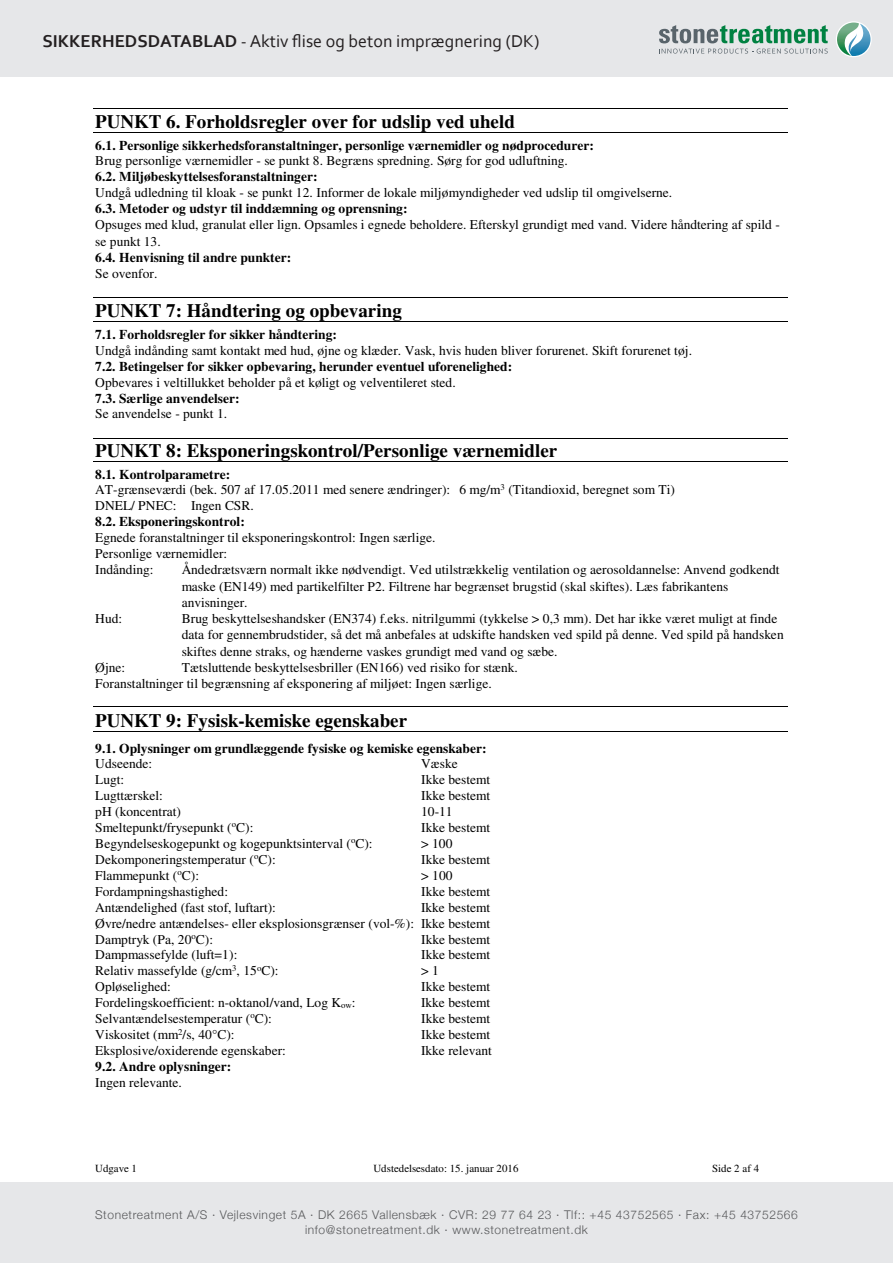
<style>
.page{position:relative;width:893px;height:1263px;background:#fff}
.page>*{position:absolute;margin:0;border:0;box-sizing:border-box;transform-origin:0 0}
.t1{font:700 19.05px "Times";color:#000}
.t2{font:18px "Corbel";color:#231f20}
.t3{font:13.5px/15.9px "Times";color:#000}
.t4{font:700 13.5px/15.6px "Times";color:#000}
.t5{font:300 12px "Helvetica Neue";letter-spacing:.05em;color:#57585a}
.t6{font:10.95px "Times";letter-spacing:.005em;color:#000}
.s1{font-weight:700}
.s2{font-weight:400}
</style>
<div class="page">
<hr style="left:93px;top:108px;width:695px;height:1px;background:#000">
<hr style="left:93px;top:132px;width:695px;height:1px;background:#000">
<hr style="left:93px;top:297px;width:695px;height:1px;background:#000">
<hr style="left:93px;top:321px;width:695px;height:1px;background:#000">
<hr style="left:93px;top:437px;width:695px;height:1px;background:#000">
<hr style="left:93px;top:461px;width:695px;height:1px;background:#000">
<hr style="left:93px;top:706px;width:695px;height:1px;background:#000">
<hr style="left:93px;top:731px;width:695px;height:1px;background:#000">
<div style="left:0;top:0;width:893px;height:77px;background:#e6e7e9"></div>
<div style="left:0;top:1182px;width:893px;height:81px;background:#e6e7e9"></div>
<svg style="left:836px;top:21px;width:36px;height:36px"></svg>
<svg style="left:659px;top:25px;width:169px;height:18px"></svg>
<svg style="left:659px;top:49px;width:169px;height:5px"></svg>
<svg style="left:837px;top:23px;width:33px;height:33px"></svg>
<p class="t2" style="left:43px;top:30px;width:498px"><span class="s1">SIKKERHEDSDATABLAD</span> - Aktiv flise og beton imprægnering (DK)</p>
<p class="t1" style="left:95px;top:113px;width:421px">PUNKT 6. Forholdsregler over for udslip ved uheld</p>
<p class="t3" style="left:95px;top:137px;width:686px"><span class="s1">6.1. Personlige sikkerhedsforanstaltninger, personlige værnemidler og nødprocedurer:<br></span>Brug personlige værnemidler - se punkt 8. Begræns spredning. Sørg for god udluftning.<br><span class="s1">6.2. Miljøbeskyttelsesforanstaltninger:<br></span>Undgå udledning til kloak - se punkt 12. Informer de lokale miljømyndigheder ved udslip til omgivelserne.<br><span class="s1">6.3. Metoder og udstyr til inddæmning og oprensning:<br></span>Opsuges med klud, granulat eller lign. Opsamles i egnede beholdere. Efterskyl grundigt med vand. Videre håndtering af spild - se punkt 13.<br><span class="s1">6.4. Henvisning til andre punkter:<br></span>Se ovenfor.</p>
<p class="t1" style="left:95px;top:302px;width:308px">PUNKT 7: Håndtering og opbevaring</p>
<p class="t3" style="left:95px;top:326px;width:598px"><span class="s1">7.1. Forholdsregler for sikker håndtering:<br></span>Undgå indånding samt kontakt med hud, øjne og klæder. Vask, hvis huden bliver forurenet. Skift forurenet tøj.<br><span class="s1">7.2. Betingelser for sikker opbevaring, herunder eventuel uforenelighed:<br></span>Opbevares i veltillukket beholder på et køligt og velventileret sted.<br><span class="s1">7.3. Særlige anvendelser:<br></span>Se anvendelse - punkt 1.</p>
<p class="t1" style="left:95px;top:442px;width:463px">PUNKT 8: Eksponeringskontrol/Personlige værnemidler</p>
<p class="t3" style="left:95px;top:466px;width:581px"><span class="s1">8.1. Kontrolparametre:<br></span>AT-grænseværdi (bek. 507 af 17.05.2011 med senere ændringer): 6 mg/m<sup>3</sup> (Titandioxid, beregnet som Ti)<br>DNEL/ PNEC: Ingen CSR.<br><span class="s1">8.2. Eksponeringskontrol:<br></span>Egnede foranstaltninger til eksponeringskontrol: Ingen særlige.<br>Personlige værnemidler:<br>Indånding:</p>
<p class="t3" style="left:182px;top:562px;width:599px">Åndedrætsværn normalt ikke nødvendigt. Ved utilstrækkelig ventilation og aerosoldannelse: Anvend godkendt maske (EN149) med partikelfilter P2. Filtrene har begrænset brugstid (skal skiftes). Læs fabrikantens anvisninger.</p>
<p class="t3" style="left:95px;top:610px;width:28px">Hud:</p>
<p class="t3" style="left:182px;top:610px;width:603px">Brug beskyttelseshandsker (EN374) f.eks. nitrilgummi (tykkelse &gt; 0,3 mm). Det har ikke været muligt at finde data for gennembrudstider, så det må anbefales at udskifte handsken ved spild på denne. Ved spild på handsken skiftes denne straks, og hænderne vaskes grundigt med vand og sæbe.</p>
<p class="t3" style="left:95px;top:659px;width:32px">Øjne:</p>
<p class="t3" style="left:95px;top:659px;width:424px;text-indent:86px">Tætsluttende beskyttelsesbriller (EN166) ved risiko for stænk.<br>Foranstaltninger til begrænsning af eksponering af miljøet: Ingen særlige.</p>
<p class="t1" style="left:95px;top:712px;width:313px">PUNKT 9: Fysisk-kemiske egenskaber</p>
<p class="t4" style="left:95px;top:741px;width:393px">9.1. Oplysninger om grundlæggende fysiske og kemiske egenskaber:<br><span class="s2">Udseende:</span></p>
<p class="t3" style="left:421px;top:756px;width:38px">Væske</p>
<p class="t3" style="left:95px;top:772px;width:30px">Lugt:</p>
<p class="t3" style="left:421px;top:772px;width:71px">Ikke bestemt</p>
<p class="t3" style="left:95px;top:787px;width:69px">Lugttærskel:</p>
<p class="t3" style="left:421px;top:787px;width:71px">Ikke bestemt</p>
<p class="t3" style="left:95px;top:803px;width:87px">pH (koncentrat)</p>
<p class="t3" style="left:421px;top:803px;width:33px">10-11</p>
<p class="t3" style="left:95px;top:819px;width:160px">Smeltepunkt/frysepunkt (<sup>o</sup>C):</p>
<p class="t3" style="left:421px;top:819px;width:71px">Ikke bestemt</p>
<p class="t3" style="left:95px;top:835px;width:279px">Begyndelseskogepunkt og kogepunktsinterval (<sup>o</sup>C):</p>
<p class="t3" style="left:421px;top:835px;width:33px">&gt; 100</p>
<p class="t3" style="left:95px;top:851px;width:182px">Dekomponeringstemperatur (<sup>o</sup>C):</p>
<p class="t3" style="left:421px;top:851px;width:71px">Ikke bestemt</p>
<p class="t3" style="left:95px;top:867px;width:105px">Flammepunkt (<sup>o</sup>C):</p>
<p class="t3" style="left:421px;top:867px;width:33px">&gt; 100</p>
<p class="t3" style="left:95px;top:883px;width:134px">Fordampningshastighed:</p>
<p class="t3" style="left:421px;top:883px;width:71px">Ikke bestemt</p>
<p class="t3" style="left:95px;top:899px;width:182px">Antændelighed (fast stof, luftart):</p>
<p class="t3" style="left:95px;top:899px;width:396px;text-align:justify;text-indent:326px">Ikke bestemt Øvre/nedre antændelses- eller eksplosionsgrænser (vol-%): Ikke bestemt Damptryk (Pa, 20<sup>o</sup>C):</p>
<p class="t3" style="left:421px;top:931px;width:71px">Ikke bestemt</p>
<p class="t3" style="left:95px;top:947px;width:144px">Dampmassefylde (luft=1):</p>
<p class="t3" style="left:421px;top:947px;width:71px">Ikke bestemt</p>
<p class="t3" style="left:95px;top:963px;width:185px">Relativ massefylde (g/cm<sup>3</sup>, 15<sup>o</sup>C):</p>
<p class="t3" style="left:421px;top:963px;width:19px">&gt; 1</p>
<p class="t3" style="left:95px;top:978px;width:77px">Opløselighed:</p>
<p class="t3" style="left:421px;top:978px;width:71px">Ikke bestemt</p>
<p class="t3" style="left:95px;top:994px;width:262px">Fordelingskoefficient: n-oktanol/vand, Log K<sub>ow</sub>:</p>
<p class="t3" style="left:421px;top:994px;width:71px">Ikke bestemt</p>
<p class="t3" style="left:95px;top:1010px;width:178px">Selvantændelsestemperatur (<sup>o</sup>C):</p>
<p class="t3" style="left:421px;top:1010px;width:71px">Ikke bestemt</p>
<p class="t3" style="left:95px;top:1027px;width:141px">Viskositet (mm<sup>2</sup>/s, 40°C):</p>
<p class="t3" style="left:421px;top:1027px;width:71px">Ikke bestemt</p>
<p class="t3" style="left:95px;top:1042px;width:192px">Eksplosive/oxiderende egenskaber:</p>
<p class="t3" style="left:421px;top:1042px;width:72px">Ikke relevant</p>
<p class="t4" style="left:95px;top:1060px;width:138px">9.2. Andre oplysninger:<br><span class="s2">Ingen relevante.</span></p>
<p class="t6" style="left:95px;top:1162px;width:43px">Udgave 1</p>
<p class="t6" style="left:373px;top:1162px;width:146px">Udstedelsesdato: 15. januar 2016</p>
<p class="t6" style="left:712px;top:1162px;width:49px">Side 2 af 4</p>
<p class="t5" style="left:95px;top:1205px;width:704px">Stonetreatment A/S · Vejlesvinget 5A · DK 2665 Vallensbæk · CVR: 29 77 64 23 · Tlf:: +45 43752565 · Fax: +45 43752566</p>
<p class="t5" style="left:305px;top:1220px;width:284px">info@stonetreatment.dk · www.stonetreatment.dk</p>
</div>
